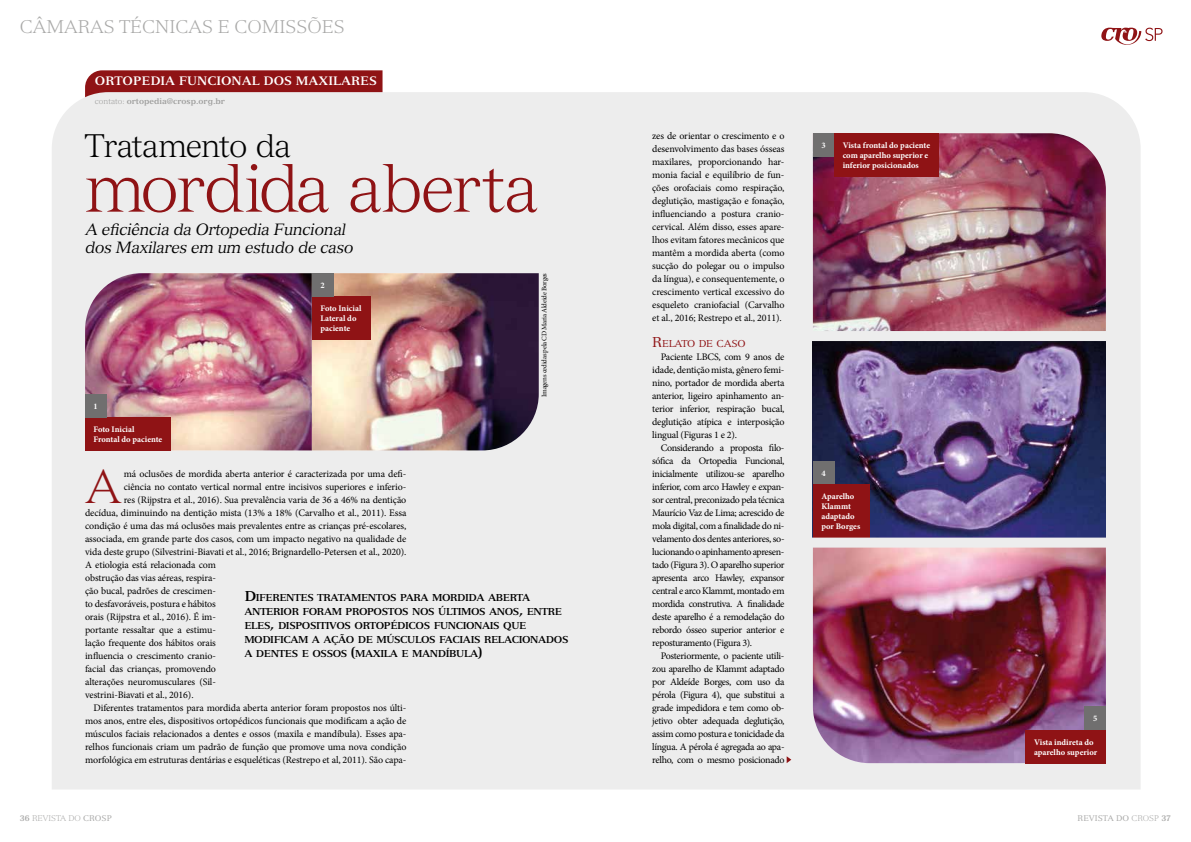
<style>
.page{position:relative;width:1191px;height:842px;background:#fff}
.page>*{position:absolute;margin:0;border:0;box-sizing:border-box;transform-origin:0 0}
.t1{font:300 66.9px "Versailles";letter-spacing:-.03em;color:#8f1315}
.t2{font:300 46.5px "Versailles";color:#8f1315}
.t3{font:300 32px "Versailles";letter-spacing:-.025em;color:#000}
.t4{font:300 18px "Versailles";color:#a8a8a7}
.t5{font:italic 16px/18px "Versailles";letter-spacing:-.02em;color:#000}
.t6{font:700 12px "Versailles";color:#fff}
.t7{font:10px/13px "Minion Pro";letter-spacing:-.01em;color:#000;text-align:justify}
.t8{font:700 9.8px/14px "Versailles";letter-spacing:-.045em;color:#000}
.t9{font:9.8px "Versailles";letter-spacing:-.03em;color:#8f1315}
.t10{font:700 8.5px/10px "Minion Pro";color:#fff}
.t11{font:700 8px "Versailles";color:#9d9d9c}
.t12{font:300 8px "Versailles";color:#a8a8a7}
.t13{font:8px "Versailles";color:#a8a8a7}
.t14{font:7px "Minion Pro";letter-spacing:-.03em;color:#000}
.s1{font-weight:300}
.s2{font-size:14px}
.s3{font-weight:700}
.s4{font-weight:400}
</style>
<div class="page">
<div style="left:85px;top:70px;width:297px;height:22px;background:#8f1315"></div>
<div style="left:52px;top:92px;width:1088px;height:697px;background:#ededed"></div>
<svg style="left:786px;top:756px;width:5px;height:7px"></svg>
<svg style="left:1101px;top:28px;width:61px;height:17px"></svg>
<img style="left:85px;top:273px;width:227px;height:177px">
<img style="left:312px;top:273px;width:227px;height:177px">
<img style="left:813px;top:133px;width:293px;height:209px">
<img style="left:813px;top:342px;width:293px;height:196px">
<img style="left:813px;top:548px;width:293px;height:215px">
<div style="left:85px;top:417px;width:86px;height:33px;background:#8f1315"></div>
<div style="left:312px;top:296px;width:58px;height:44px;background:#8f1315"></div>
<div style="left:85px;top:394px;width:21px;height:23px;background:#706f6f"></div>
<div style="left:312px;top:273px;width:21px;height:23px;background:#706f6f"></div>
<div style="left:813px;top:133px;width:21px;height:23px;background:#706f6f"></div>
<div style="left:813px;top:461px;width:21px;height:23px;background:#706f6f"></div>
<div style="left:1084px;top:707px;width:22px;height:23px;background:#706f6f"></div>
<div style="left:834px;top:133px;width:104px;height:43px;background:#8f1315"></div>
<div style="left:813px;top:484px;width:56px;height:54px;background:#8f1315"></div>
<div style="left:1025px;top:730px;width:81px;height:33px;background:#8f1315"></div>
<div style="left:808px;top:331px;width:307px;height:10px;background:#ededed"></div>
<div style="left:808px;top:538px;width:307px;height:10px;background:#ededed"></div>
<h3 class="t4" style="left:20px;top:16px;width:327px">CÂMARAS TÉCNICAS E COMISSÕES</h3>
<p class="t6" style="left:95px;top:74px;width:283px">ORTOPEDIA FUNCIONAL DOS MAXILARES</p>
<p class="t11" style="left:95px;top:96px;width:132px"><span class="s1">contato:</span> ortopedia@crosp.org.br</p>
<h3 class="t3" style="left:85px;top:127px;width:207px">Tratamento da</h3>
<h1 class="t1" style="left:85px;top:148px;width:455px">mordida aberta</h1>
<h3 class="t5" style="left:85px;top:220px;width:270px">A eficiência da Ortopedia Funcional dos Maxilares em um estudo de caso</h3>
<p class="t10" style="left:320px;top:280px;width:6px">2</p>
<p class="t10" style="left:94px;top:401px;width:6px">1</p>
<p class="t10" style="left:94px;top:425px;width:70px">Foto Inicial<br>Frontal do paciente</p>
<p class="t10" style="left:320px;top:304px;width:42px">Foto Inicial<br>Lateral do paciente</p>
<p class="t14" style="left:539px;top:397px;width:125px;rotate:-90deg">Imagens cedidas pela CD Maria Aldeide Borges</p>
<h2 class="t2" style="left:86px;top:459px;width:37px">A</h2>
<p class="t7" style="left:124px;top:468px;width:284px">má oclusões de mordida aberta anterior é caracterizada por uma defi-</p>
<p class="t7" style="left:124px;top:481px;width:284px">ciência no contato vertical normal entre incisivos superiores e inferio-</p>
<p class="t7" style="left:124px;top:494px;width:284px">res (Rijpstra et al., 2016). Sua prevalência varia de 36 a 46% na dentição</p>
<p class="t7" style="left:85px;top:507px;width:323px">decídua, diminuindo na dentição mista (13% a 18% (Carvalho et al., 2011). Essa</p>
<p class="t7" style="left:85px;top:520px;width:323px">condição é uma das má oclusões mais prevalentes entre as crianças pré-escolares,</p>
<p class="t7" style="left:85px;top:533px;width:323px">associada, em grande parte dos casos, com um impacto negativo na qualidade de</p>
<p class="t7" style="left:85px;top:546px;width:323px">vida deste grupo (Silvestrini-Biavati et al., 2016; Brignardello-Petersen et al., 2020).</p>
<p class="t7" style="left:85px;top:559px;width:132px">A etiologia está relacionada com</p>
<p class="t7" style="left:85px;top:572px;width:132px">obstrução das vias aéreas, respira-</p>
<p class="t7" style="left:85px;top:585px;width:132px">ção bucal, padrões de crescimen-</p>
<p class="t7" style="left:85px;top:598px;width:132px">to desfavoráveis, postura e hábitos</p>
<p class="t7" style="left:85px;top:611px;width:132px">orais (Rijpstra et al., 2016). É im-</p>
<p class="t7" style="left:85px;top:624px;width:132px">portante ressaltar que a estimu-</p>
<p class="t7" style="left:85px;top:637px;width:132px">lação frequente dos hábitos orais</p>
<p class="t7" style="left:85px;top:650px;width:132px">influencia o crescimento cranio-</p>
<p class="t7" style="left:85px;top:663px;width:132px">facial das crianças, promovendo</p>
<p class="t7" style="left:85px;top:676px;width:132px">alterações neuromusculares (Sil-</p>
<p class="t7" style="left:85px;top:689px;width:110px">vestrini-Biavati et al., 2016).</p>
<p class="t7" style="left:94px;top:702px;width:314px">Diferentes tratamentos para mordida aberta anterior foram propostos nos últi-</p>
<p class="t7" style="left:85px;top:715px;width:323px">mos anos, entre eles, dispositivos ortopédicos funcionais que modificam a ação de</p>
<p class="t7" style="left:85px;top:728px;width:323px">músculos faciais relacionados a dentes e ossos (maxila e mandíbula). Esses apa-</p>
<p class="t7" style="left:85px;top:741px;width:323px">relhos funcionais criam um padrão de função que promove uma nova condição</p>
<p class="t7" style="left:85px;top:754px;width:323px">morfológica em estruturas dentárias e esqueléticas (Restrepo et al, 2011). São capa-</p>
<p class="t8" style="left:244px;top:590px;width:326px"><span class="s2">D</span>IFERENTES TRATAMENTOS PARA MORDIDA ABERTA ANTERIOR FORAM PROPOSTOS NOS ÚLTIMOS ANOS<span class="s2">,</span> ENTRE ELES<span class="s2">,</span> DISPOSITIVOS ORTOPÉDICOS FUNCIONAIS QUE MODIFICAM A AÇÃO DE MÚSCULOS FACIAIS RELACIONADOS A DENTES E OSSOS <span class="s2">(</span>MAXILA E MANDÍBULA<span class="s2">)</span></p>
<p class="t12" style="left:20px;top:814px;width:93px"><span class="s3">36</span> REVISTA DO <span class="s4">CROSP</span></p>
<p class="t7" style="left:652px;top:129px;width:134px">zes de orientar o crescimento e o desenvolvimento das bases ósseas maxilares, proporcionando har&shy;monia facial e equilíbrio de fun&shy;ções orofaciais como respiração, deglutição, mastigação e fonação, influenciando a postura cranio&shy;cervical. Além disso, esses apare&shy;lhos evitam fatores mecânicos que mantêm a mordida aberta (como sucção do polegar ou o impulso da língua), e consequentemente, o crescimento vertical excessivo do esqueleto craniofacial (Carvalho et al., 2016; Restrepo et al., 2011).</p>
<p class="t9" style="left:652px;top:338px;width:94px"><span class="s2">R</span>ELATO DE CASO</p>
<p class="t7" style="left:652px;top:350px;width:134px;text-indent:8px">Paciente LBCS, com 9 anos de idade, dentição mista, gênero femi&shy;nino, portador de mordida aberta anterior, ligeiro apinhamento an&shy;terior inferior, respiração bucal, deglutição atípica e interposição lingual (Figuras 1 e 2).</p>
<p class="t7" style="left:652px;top:441px;width:134px;text-indent:8px">Considerando a proposta filo&shy;sófica da Ortopedia Funcional, inicialmente utilizou-se aparelho inferior, com arco Hawley e expan&shy;sor central, preconizado pela técnica Maurício Vaz de Lima; acrescido de mola digital, com a finalidade do ni&shy;velamento dos dentes anteriores, so&shy;lucionando o apinhamento apresen&shy;tado (Figura 3). O aparelho superior apresenta arco Hawley, expansor central e arco Klammt, montado em mordida construtiva. A finalidade deste aparelho é a remodelação do rebordo ósseo superior anterior e reposturamento (Figura 3).</p>
<p class="t7" style="left:652px;top:649px;width:134px;text-indent:8px">Posteriormente, o paciente utili&shy;zou aparelho de Klammt adaptado por Aldeíde Borges, com uso da pérola (Figura 4), que substitui a grade impedidora e tem como ob&shy;jetivo obter adequada deglutição, assim como postura e tonicidade da língua. A pérola é agregada ao apa&shy;relho, com o mesmo posicionado</p>
<p class="t10" style="left:821px;top:141px;width:6px">3</p>
<p class="t10" style="left:842px;top:141px;width:89px">Vista frontal do paciente com aparelho superior e inferior posicionados</p>
<p class="t10" style="left:821px;top:468px;width:6px">4</p>
<p class="t10" style="left:821px;top:492px;width:40px">Aparelho<br>Klammt adaptado por Borges</p>
<p class="t10" style="left:1093px;top:714px;width:6px">5</p>
<p class="t10" style="left:1034px;top:737px;width:65px">Vista indireta do aparelho superior</p>
<p class="t13" style="left:1077px;top:814px;width:95px">REVISTA DO <span class="s1">CROSP</span> <span class="s3">37</span></p>
</div>
